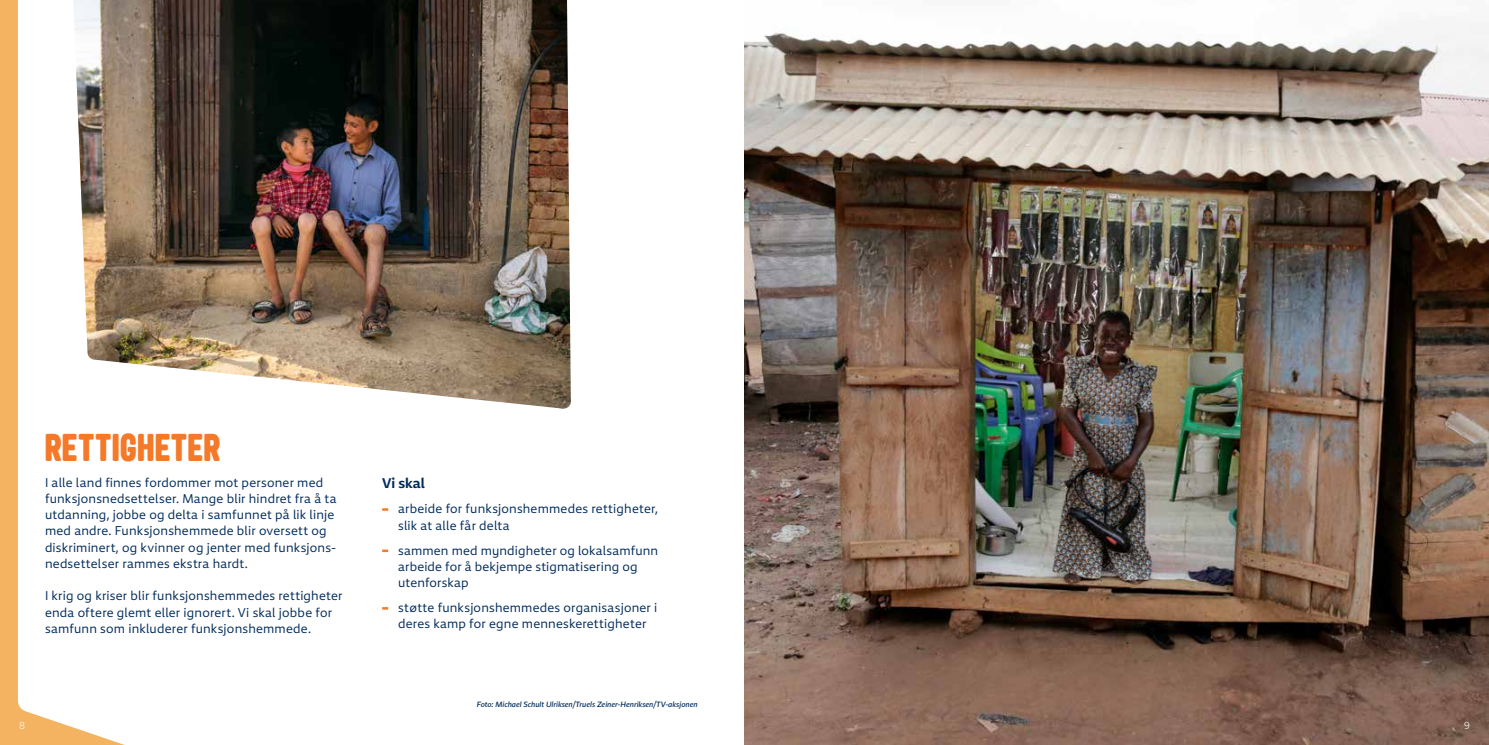
<style>
.page{position:relative;width:1489px;height:745px;background:#fff}
.page>*{position:absolute;margin:0;border:0;box-sizing:border-box;transform-origin:0 0}
.t1{font:38.75px "Stribe Basic";letter-spacing:.015em;color:#f47929}
.t2{font:700 13.75px "NRK Sans";color:#002b5a}
.t3{font:12.5px/16.2px "NRK Sans";letter-spacing:.015em;color:#002b5a}
.t4{font:300 10px "NRK Sans";color:#fff}
.t5{font:italic 500 7.5px "NRK Sans";color:#002b5a}
</style>
<div class="page">
<img style="left:744px;top:24px;width:744px;height:720px">
<svg style="left:382px;top:508px;width:6px;height:2px"></svg>
<svg style="left:382px;top:549px;width:6px;height:2px"></svg>
<svg style="left:382px;top:607px;width:6px;height:2px"></svg>
<img style="left:224px;top:0;width:347px;height:409px">
<svg style="left:0;top:0;width:224px;height:744px"></svg>
<h1 class="t1" style="left:45px;top:426px;width:177px">RETTIGHETER</h1>
<p class="t3" style="left:45px;top:473px;width:293px">I alle land finnes fordommer mot personer med funksjonsnedsettelser. Mange blir hindret fra å ta utdanning, jobbe og delta i samfunnet på lik linje med andre. Funksjonshemmede blir oversett og diskriminert, og kvinner og jenter med funksjons&shy;nedsettelser rammes ekstra hardt.</p>
<p class="t3" style="left:45px;top:587px;width:299px">I krig og kriser blir funksjonshemmedes rettigheter enda oftere glemt eller ignorert. Vi skal jobbe for samfunn som inkluderer funksjonshemmede.</p>
<p class="t2" style="left:382px;top:474px;width:44px">Vi skal</p>
<p class="t3" style="left:398px;top:500px;width:261px">arbeide for funksjonshemmedes rettigheter, slik at alle får delta</p>
<p class="t3" style="left:398px;top:541px;width:261px">sammen med myndigheter og lokalsamfunn arbeide for å bekjempe stigmatisering og utenforskap</p>
<p class="t3" style="left:398px;top:599px;width:261px">støtte funksjonshemmedes organisasjoner i deres kamp for egne menneskerettigheter</p>
<p class="t5" style="left:477px;top:699px;width:222px">Foto: Michael Schult Ulriksen/Truels Zeiner-Henriksen/TV-aksjonen</p>
<p class="t4" style="left:19px;top:718px;width:7px">8</p>
<p class="t4" style="left:1463px;top:718px;width:7px">9</p>
</div>
